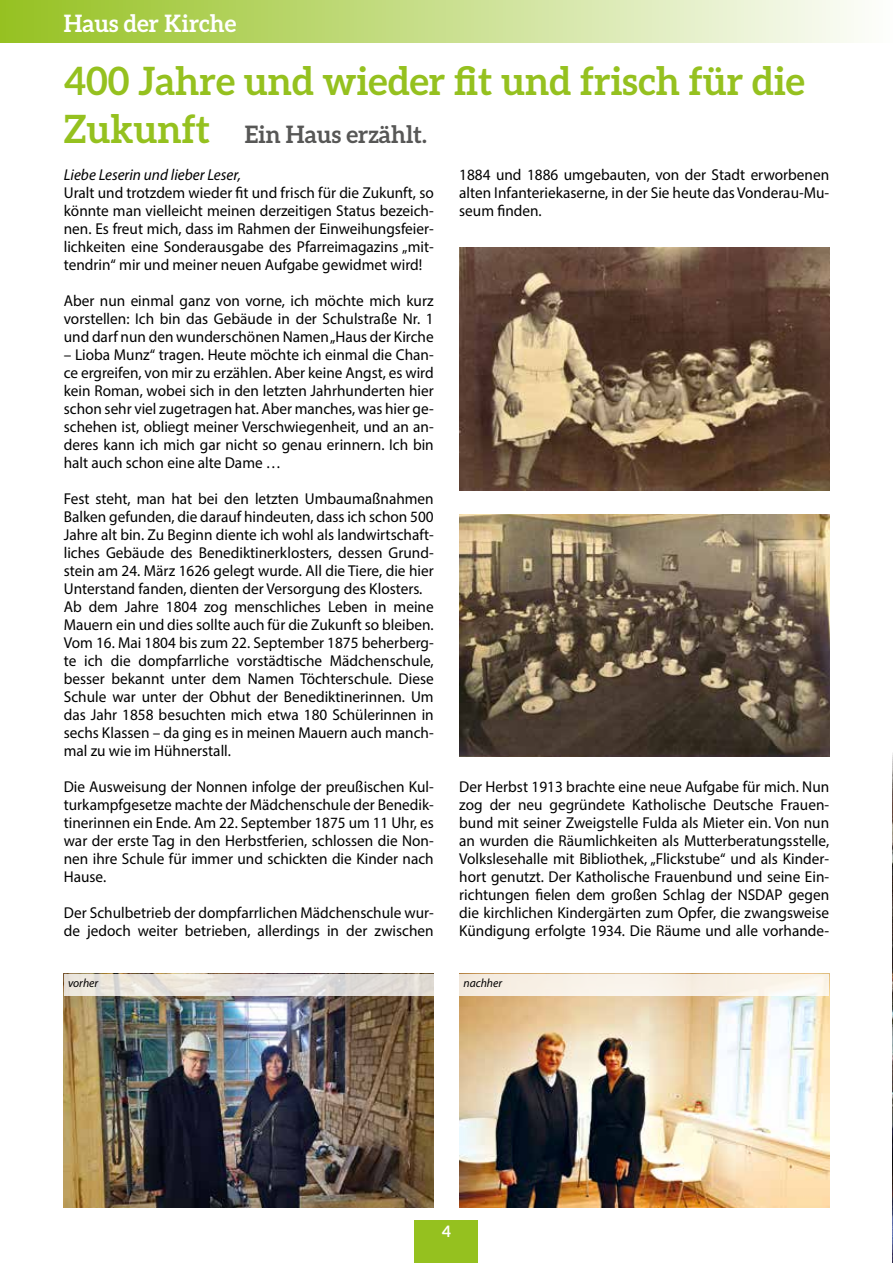
<style>
.page{position:relative;width:893px;height:1263px;background:#fff}
.page>*{position:absolute;margin:0;border:0;box-sizing:border-box;transform-origin:0 0}
.t1{font:700 39px "Aleo";color:#95c11f}
.t2{font:700 24px "Aleo";color:#575756}
.t3{font:700 24px "Aleo";color:#fff}
.t4{font:15.75px/18px "Myriad Pro";color:#000;text-align:justify}
.t5{font:italic 15.75px "Myriad Pro";color:#000}
.t6{font:700 15.75px "Aleo";color:#fff}
.t7{font:italic 12px "Myriad Pro";color:#000}
.s1{font-size:39px;color:#95c11f}
</style>
<div class="page">
<div style="left:415px;top:1220px;width:63px;height:43px;background:#95c11f"></div>
<div style="left:0;top:0;width:893px;height:43px;background:linear-gradient(to right,#96c121,#fefefd)"></div>
<hr style="left:892px;top:0;width:1px;height:43px;background:#95c11f">
<img style="left:892px;top:753px;width:1px;height:510px">
<img style="left:459px;top:995px;width:370px;height:213px">
<img style="left:64px;top:995px;width:370px;height:213px">
<img style="left:459px;top:248px;width:370px;height:242px">
<img style="left:459px;top:514px;width:370px;height:243px">
<div style="left:459px;top:974px;width:370px;height:21px;background:#f8f1e7"></div>
<svg style="left:64px;top:974px;width:370px;height:21px;background:#e4e0db"></svg>
<h2 class="t3" style="left:64px;top:10px;width:174px">Haus der Kirche</h2>
<h1 class="t1" style="left:64px;top:59px;width:742px">400 Jahre und wieder fit und frisch für die</h1>
<h2 class="t2" style="left:64px;top:121px;width:365px"><span class="s1">Zukunft</span> Ein Haus erzählt.</h2>
<p class="t5" style="left:64px;top:165px;width:179px">Liebe Leserin und lieber Leser,</p>
<p class="t4" style="left:64px;top:183px;width:371px">Uralt und trotzdem wieder fit und frisch für die Zukunft, so könnte man vielleicht meinen derzeitigen Status bezeich&shy;nen. Es freut mich, dass im Rahmen der Einweihungsfeier&shy;lichkeiten eine Sonderausgabe des Pfarreimagazins „mit&shy;tendrin“ mir und meiner neuen Aufgabe gewidmet wird!</p>
<p class="t4" style="left:64px;top:291px;width:371px">Aber nun einmal ganz von vorne, ich möchte mich kurz vorstellen: Ich bin das Gebäude in der Schulstraße Nr. 1 und darf nun den wunderschönen Namen „Haus der Kirche</p>
<p class="t4" style="left:64px;top:345px;width:371px">– Lioba Munz“ tragen. Heute möchte ich einmal die Chan&shy;ce ergreifen, von mir zu erzählen. Aber keine Angst, es wird kein Roman, wobei sich in den letzten Jahrhunderten hier schon sehr viel zugetragen hat. Aber manches, was hier ge&shy;schehen ist, obliegt meiner Verschwiegenheit, und an an&shy;deres kann ich mich gar nicht so genau erinnern. Ich bin halt auch schon eine alte Dame …</p>
<p class="t4" style="left:64px;top:489px;width:371px;text-align:left">Fest steht, man hat bei den letzten Umbaumaßnahmen Balken gefunden, die darauf hindeuten, dass ich schon 500<br>Jahre alt bin. Zu Beginn diente ich wohl als landwirtschaft&shy;liches Gebäude des Benediktinerklosters, dessen Grund&shy;stein am 24. März 1626 gelegt wurde. All die Tiere, die hier Unterstand fanden, dienten der Versorgung des Klosters.<br>Ab dem Jahre 1804 zog menschliches Leben in meine Mauern ein und dies sollte auch für die Zukunft so bleiben.<br>Vom 16. Mai 1804 bis zum 22. September 1875 beherberg&shy;te ich die dompfarrliche vorstädtische Mädchenschule, besser bekannt unter dem Namen Töchterschule. Diese Schule war unter der Obhut der Benediktinerinnen. Um das Jahr 1858 besuchten mich etwa 180 Schülerinnen in sechs Klassen – da ging es in meinen Mauern auch manch&shy;mal zu wie im Hühnerstall.</p>
<p class="t4" style="left:64px;top:777px;width:371px">Die Ausweisung der Nonnen infolge der preußischen Kul&shy;turkampfgesetze machte der Mädchenschule der Benedik&shy;tinerinnen ein Ende. Am 22. September 1875 um 11 Uhr, es war der erste Tag in den Herbstferien, schlossen die Non&shy;nen ihre Schule für immer und schickten die Kinder nach Hause.</p>
<p class="t4" style="left:64px;top:903px;width:371px">Der Schulbetrieb der dompfarrlichen Mädchenschule wur&shy;de jedoch weiter betrieben, allerdings in der zwischen</p>
<p class="t4" style="left:459px;top:165px;width:371px">1884 und 1886 umgebauten, von der Stadt erworbenen alten Infanteriekaserne, in der Sie heute das Vonderau-Mu&shy;seum finden.</p>
<p class="t4" style="left:459px;top:777px;width:371px">Der Herbst 1913 brachte eine neue Aufgabe für mich. Nun zog der neu gegründete Katholische Deutsche Frauen&shy;bund mit seiner Zweigstelle Fulda als Mieter ein. Von nun an wurden die Räumlichkeiten als Mutterberatungsstelle, Volkslesehalle mit Bibliothek, „Flickstube“ und als Kinder&shy;hort genutzt. Der Katholische Frauenbund und seine Ein&shy;richtungen fielen dem großen Schlag der NSDAP gegen die kirchlichen Kindergärten zum Opfer, die zwangsweise Kündigung erfolgte 1934. Die Räume und alle vorhande-</p>
<p class="t7" style="left:68px;top:976px;width:32px">vorher</p>
<p class="t7" style="left:463px;top:976px;width:40px">nachher</p>
<p class="t6" style="left:442px;top:1222px;width:11px">4</p>
</div>
